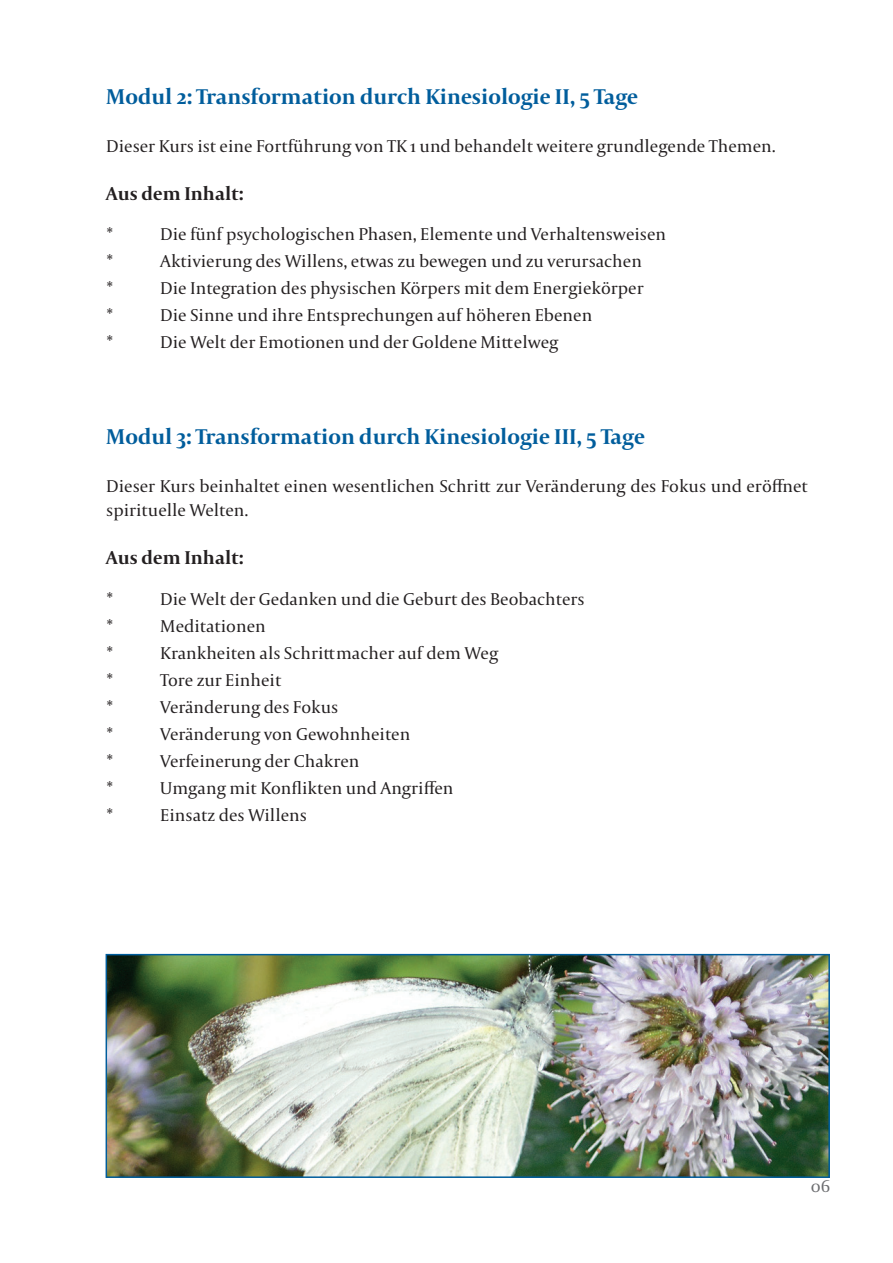
<style>
.page{position:relative;width:893px;height:1263px;background:#fff}
.page>*{position:absolute;margin:0;border:0;box-sizing:border-box;transform-origin:0 0}
.t1{font:700 22.5px "Capitolium 2";color:#005d9c}
.t2{font:700 19.5px "Capitolium 2";color:#231f20}
.t3{font:18px/24px "Capitolium 2";color:#231f20}
.t4{font:18px "Capitolium 2";color:#6c6d70}
</style>
<div class="page">
<img style="left:109px;top:957px;width:718px;height:218px">
<div style="left:106px;top:954px;width:724px;height:224px;border:2px solid #005d9c"></div>
<p class="t1" style="left:106px;top:81px;width:533px">Modul 2: Transformation durch Kinesiologie II, 5 Tage</p>
<p class="t3" style="left:106px;top:133px;width:671px">Dieser Kurs ist eine Fortführung von TK 1 und behandelt weitere grundlegende Themen.</p>
<p class="t2" style="left:106px;top:180px;width:139px">Aus dem Inhalt:</p>
<p class="t3" style="left:106px;top:222px;width:8px">*</p>
<p class="t3" style="left:160px;top:222px;width:507px">Die fünf psychologischen Phasen, Elemente und Verhaltensweisen</p>
<p class="t3" style="left:106px;top:249px;width:8px">*</p>
<p class="t3" style="left:160px;top:249px;width:483px">Aktivierung des Willens, etwas zu bewegen und zu verursachen</p>
<p class="t3" style="left:106px;top:276px;width:8px">*</p>
<p class="t3" style="left:160px;top:276px;width:485px">Die Integration des physischen Körpers mit dem Energiekörper</p>
<p class="t3" style="left:106px;top:303px;width:8px">*</p>
<p class="t3" style="left:160px;top:303px;width:433px">Die Sinne und ihre Entsprechungen auf höheren Ebenen</p>
<p class="t3" style="left:106px;top:330px;width:8px">*</p>
<p class="t3" style="left:160px;top:330px;width:400px">Die Welt der Emotionen und der Goldene Mittelweg</p>
<p class="t1" style="left:106px;top:422px;width:540px">Modul 3: Transformation durch Kinesiologie III, 5 Tage</p>
<p class="t3" style="left:106px;top:474px;width:703px">Dieser Kurs beinhaltet einen wesentlichen Schritt zur Veränderung des Fokus und eröffnet spirituelle Welten.</p>
<p class="t2" style="left:106px;top:545px;width:139px">Aus dem Inhalt:</p>
<p class="t3" style="left:106px;top:586px;width:8px">*</p>
<p class="t3" style="left:160px;top:586px;width:426px">Die Welt der Gedanken und die Geburt des Beobachters</p>
<p class="t3" style="left:106px;top:613px;width:8px">*</p>
<p class="t3" style="left:160px;top:613px;width:107px">Meditationen</p>
<p class="t3" style="left:106px;top:640px;width:8px">*</p>
<p class="t3" style="left:160px;top:640px;width:339px">Krankheiten als Schrittmacher auf dem Weg</p>
<p class="t3" style="left:106px;top:667px;width:8px">*</p>
<p class="t3" style="left:160px;top:667px;width:122px">Tore zur Einheit</p>
<p class="t3" style="left:106px;top:694px;width:8px">*</p>
<p class="t3" style="left:160px;top:694px;width:180px">Veränderung des Fokus</p>
<p class="t3" style="left:106px;top:721px;width:8px">*</p>
<p class="t3" style="left:160px;top:721px;width:251px">Veränderung von Gewohnheiten</p>
<p class="t3" style="left:106px;top:748px;width:8px">*</p>
<p class="t3" style="left:160px;top:748px;width:201px">Verfeinerung der Chakren</p>
<p class="t3" style="left:106px;top:775px;width:8px">*</p>
<p class="t3" style="left:160px;top:775px;width:295px">Umgang mit Konflikten und Angriffen</p>
<p class="t3" style="left:106px;top:802px;width:8px">*</p>
<p class="t3" style="left:160px;top:802px;width:148px">Einsatz des Willens</p>
<p class="t4" style="left:811px;top:1174px;width:21px">06</p>
</div>
